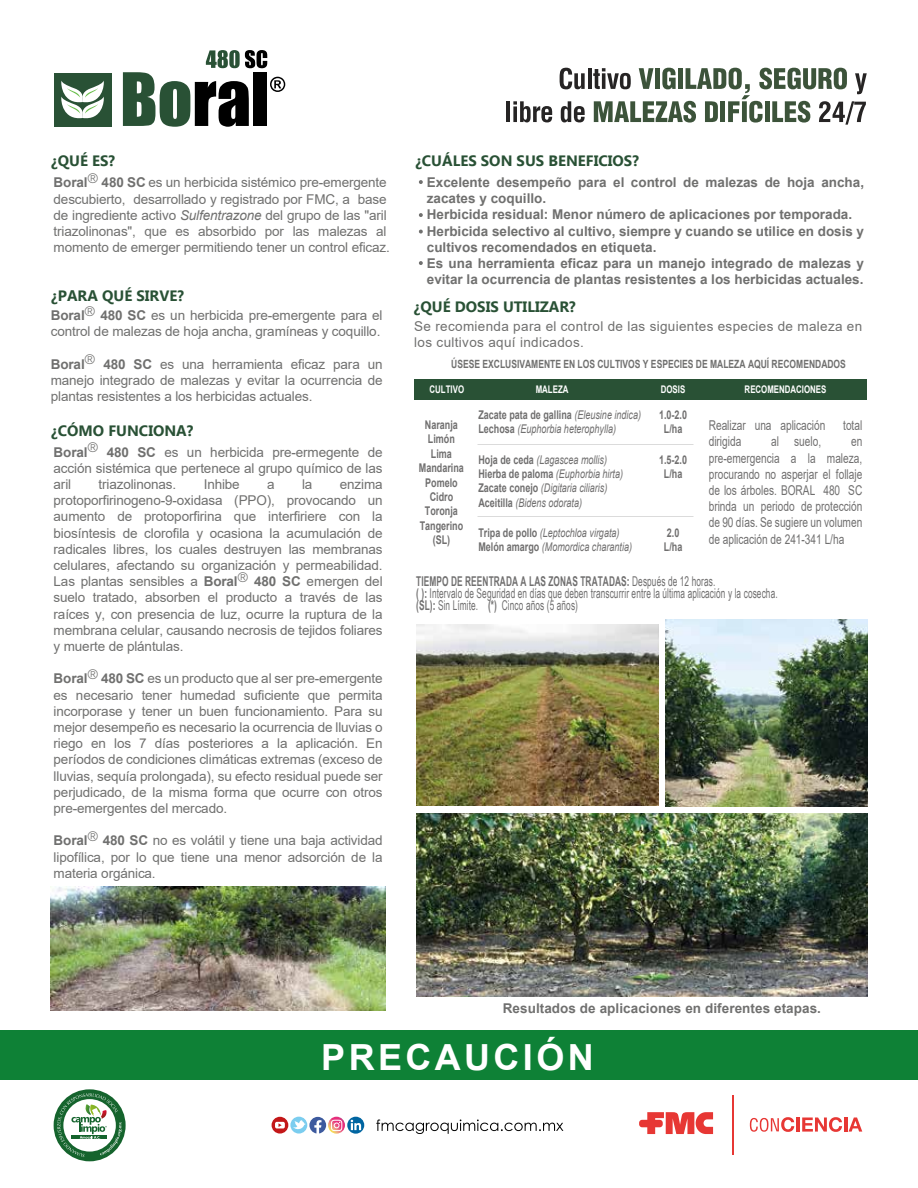
<style>
.page{position:relative;width:918px;height:1188px;background:#fff}
.page>*{position:absolute;margin:0;border:0;box-sizing:border-box;transform-origin:0 0}
.t1{font:700 36px "Arial";letter-spacing:.095em;color:#fff}
.t2{font:700 15px "Ebrima";color:#295135}
.t3{font:13.5px/16.2px "Arial";letter-spacing:-.01em;color:#70706f;text-align:justify}
.t4{font:700 13.5px/16.2px "Arial";color:#70706f}
.t5{font:13.5px/16.2px "Arial";color:#706f6f;text-align:justify;scale:.75 1}
.t6{font:13.5px/12px "Arial Narrow";letter-spacing:.01em;color:#706f6f;scale:.75 1}
.t7{font:13.5px/16.2px "Arial";letter-spacing:.025em;color:#70706f}
.t8{font:italic 12px/14.4px "Arial";color:#706f6f;scale:.75 1}
.t9{font:700 12px/14.4px "Arial";color:#706f6f;text-align:center;scale:.75 1}
.t10{font:700 11.4px "Arial";color:#70706f;scale:.75 1}
.t11{font:700 10.5px "Arial";color:#fff;scale:.75 1}
.s1{font-weight:700}
.s2{font-style:italic}
.s3{font-weight:700;font-style:normal}
</style>
<div class="page">
<div style="left:0;top:1031px;width:918px;height:49px;background:#0e8136"></div>
<div style="left:414px;top:379px;width:453px;height:21px;background:#295135"></div>
<div style="left:54px;top:73px;width:57px;height:54px;background:#295135"></div>
<svg style="left:61px;top:81px;width:43px;height:38px"></svg>
<svg style="left:123px;top:50px;width:162px;height:77px"></svg>
<svg style="left:54px;top:1089px;width:72px;height:72px"></svg>
<svg style="left:376px;top:1120px;width:187px;height:14px"></svg>
<svg style="left:272px;top:1117px;width:16px;height:17px"></svg>
<svg style="left:275px;top:1122px;width:10px;height:6px"></svg>
<svg style="left:347px;top:1117px;width:17px;height:17px"></svg>
<svg style="left:351px;top:1120px;width:10px;height:10px"></svg>
<svg style="left:328px;top:1117px;width:17px;height:17px"></svg>
<svg style="left:290px;top:1117px;width:17px;height:17px"></svg>
<svg style="left:293px;top:1117px;width:49px;height:16px"></svg>
<hr style="left:796px;top:1118px;width:3px;height:14px;background:#e73734">
<svg style="left:802px;top:1117px;width:40px;height:15px"></svg>
<hr style="left:844px;top:1118px;width:3px;height:14px;background:#e73734">
<svg style="left:849px;top:1118px;width:13px;height:14px"></svg>
<svg style="left:639px;top:1112px;width:74px;height:22px"></svg>
<hr style="left:732px;top:1096px;width:2px;height:59px;background:#e73734">
<svg style="left:750px;top:1117px;width:44px;height:15px"></svg>
<img style="left:417px;top:813px;width:450px;height:183px">
<img style="left:416px;top:624px;width:243px;height:182px">
<img style="left:666px;top:620px;width:201px;height:186px">
<img style="left:51px;top:886px;width:334px;height:125px">
<svg style="left:419px;top:180px;width:4px;height:4px"></svg>
<svg style="left:419px;top:213px;width:4px;height:4px"></svg>
<svg style="left:419px;top:230px;width:4px;height:4px"></svg>
<svg style="left:419px;top:261px;width:4px;height:4px"></svg>
<svg style="left:560px;top:68px;width:25px;height:21px"></svg>
<hr style="left:588px;top:68px;width:4px;height:21px;background:#262424">
<hr style="left:506px;top:101px;width:4px;height:21px;background:#262424">
<svg style="left:513px;top:101px;width:39px;height:21px"></svg>
<svg style="left:561px;top:101px;width:24px;height:21px"></svg>
<svg style="left:593px;top:68px;width:274px;height:57px"></svg>
<p class="t2" style="left:51px;top:149px;width:65px">¿QUÉ ES?</p>
<p class="t3" style="left:54px;top:174px;width:338px;text-align:left"><span class="s1">Boral</span><sup>®</sup> <span class="s1">480 SC</span> es un herbicida sistémico pre-emergente descubierto, desarrollado y registrado por FMC, a base de ingrediente activo <span class="s2">Sulfentrazone</span> del grupo de las "aril triazolinonas", que es absorbido por las malezas al momento de emerger permitiendo tener un control eficaz.</p>
<p class="t2" style="left:51px;top:284px;width:134px">¿PARA QUÉ SIRVE?</p>
<p class="t3" style="left:51px;top:307px;width:333px"><span class="s1">Boral</span><sup>®</sup> <span class="s1">480 SC</span> es un herbicida pre-emergente para el control de malezas de hoja ancha, gramíneas y coquillo.</p>
<p class="t3" style="left:51px;top:356px;width:333px"><span class="s1">Boral</span><sup>®</sup> <span class="s1">480 SC</span> es una herramienta eficaz para un manejo integrado de malezas y evitar la ocurrencia de plantas resistentes a los herbicidas actuales.</p>
<p class="t2" style="left:51px;top:418px;width:144px">¿CÓMO FUNCIONA?</p>
<p class="t3" style="left:54px;top:444px;width:331px"><span class="s1">Boral</span><sup>®</sup> <span class="s1">480 SC</span> es un herbicida pre-ermegente de acción sistémica que pertenece al grupo químico de las aril</p>
<p class="t3" style="left:54px;top:476px;width:331px;text-indent:286px">enzima protoporfirinogeno-9-oxidasa (PPO), provocando un aumento de protoporfirina que interfiriere con la biosíntesis de clorofila y ocasiona la acumulación de radicales libres, los cuales destruyen las membranas celulares, afectando su organización y permeabilidad.<br>Las plantas sensibles a <span class="s1">Boral</span><sup>®</sup> <span class="s1">480 SC</span> emergen del suelo tratado, absorben el producto a través de las raíces y, con presencia de luz, ocurre la ruptura de la membrana celular, causando necrosis de tejidos foliares y muerte de plántulas.</p>
<p class="t3" style="left:54px;top:670px;width:331px"><span class="s1">Boral</span><sup>®</sup> <span class="s1">480 SC</span> es un producto que al ser pre-emergente es necesario tener humedad suficiente que permita incorporase y tener un buen funcionamiento. Para su mejor desempeño es necesario la ocurrencia de lluvias o riego en los 7 días posteriores a la aplicación. En períodos de condiciones climáticas extremas (exceso de lluvias, sequía prolongada), su efecto residual puede ser perjudicado, de la misma forma que ocurre con otros pre-emergentes del mercado.</p>
<p class="t3" style="left:54px;top:832px;width:331px"><span class="s1">Boral</span><sup>®</sup> <span class="s1">480 SC</span> no es volátil y tiene una baja actividad lipofílica, por lo que tiene una menor adsorción de la materia orgánica.</p>
<p class="t3" style="left:99px;top:476px;width:79px">triazolinonas.</p>
<p class="t3" style="left:204px;top:476px;width:38px">Inhibe</p>
<p class="t3" style="left:267px;top:476px;width:9px">a</p>
<p class="t3" style="left:302px;top:476px;width:12px">la</p>
<p class="t2" style="left:415px;top:149px;width:225px">¿CUÁLES SON SUS BENEFICIOS?</p>
<p class="t4" style="left:427px;top:174px;width:439px">Excelente desempeño para el control de malezas de hoja ancha, zacates y coquillo.<br>Herbicida residual: Menor número de aplicaciones por temporada.<br>Herbicida selectivo al cultivo, siempre y cuando se utilice en dosis y cultivos recomendados en etiqueta.<br>Es una herramienta eficaz para un manejo integrado de malezas y evitar la ocurrencia de plantas resistentes a los herbicidas actuales.</p>
<p class="t2" style="left:414px;top:295px;width:163px">¿QUÉ DOSIS UTILIZAR?</p>
<p class="t7" style="left:414px;top:318px;width:450px">Se recomienda para el control de las siguientes especies de maleza en los cultivos aquí indicados.</p>
<p class="t10" style="left:451px;top:356px;width:528px">ÚSESE EXCLUSIVAMENTE EN LOS CULTIVOS Y ESPECIES DE MALEZA AQUÍ RECOMENDADOS</p>
<p class="t11" style="left:430px;top:382px;width:48px">CULTIVO</p>
<p class="t11" style="left:536px;top:382px;width:45px">MALEZA</p>
<p class="t11" style="left:661px;top:382px;width:34px">DOSIS</p>
<p class="t11" style="left:745px;top:382px;width:111px">RECOMENDACIONES</p>
<p class="t8" style="left:478px;top:407px;width:218px"><span class="s3">Zacate pata de gallina</span> (Eleusine indica)<br><span class="s3">Lechosa</span> (Euphorbia heterophylla)</p>
<p class="t8" style="left:478px;top:452px;width:194px"><span class="s3">Hoja de ceda</span> (Lagascea mollis)<br><span class="s3">Hierba de paloma</span> (Euphorbia hirta)<br><span class="s3">Zacate conejo</span> (Digitaria ciliaris)<br><span class="s3">Aceitilla</span> (Bidens odorata)</p>
<p class="t9" style="left:659px;top:452px;width:39px">1.5-2.0<br>L/ha</p>
<p class="t8" style="left:478px;top:526px;width:206px"><span class="s3">Tripa de pollo</span> (Leptochloa virgata)<br><span class="s3">Melón amargo</span> (Momordica charantia)</p>
<p class="t9" style="left:664px;top:526px;width:26px;text-align:left">2.0<br>L/ha</p>
<p class="t9" style="left:659px;top:407px;width:39px">1.0-2.0<br>L/ha</p>
<p class="t9" style="left:419px;top:418px;width:62px">Naranja<br>Limón<br>Lima<br>Mandarina<br>Pomelo<br>Cidro<br>Toronja<br>Tangerino (SL)</p>
<p class="t5" style="left:709px;top:417px;width:157px">Realizar una aplicación</p>
<p class="t5" style="left:843px;top:417px;width:27px">total</p>
<p class="t5" style="left:709px;top:433px;width:45px">dirigida</p>
<p class="t5" style="left:771px;top:433px;width:68px">al suelo,</p>
<p class="t5" style="left:709px;top:433px;width:206px;text-indent:142px">en pre-emergencia a la maleza, procurando no asperjar el follaje de los árboles. BORAL 480 SC brinda un periodo de protección de 90 días. Se sugiere un volumen de aplicación de 241-341 L/ha</p>
<p class="t6" style="left:416px;top:575px;width:483px"><span class="s1">TIEMPO DE REENTRADA A LAS ZONAS TRATADAS:</span> Después de 12 horas.<br><span class="s1">( ):</span> Intervalo de Seguridad en días que deben transcurrir entre la última aplicación y la cosecha. <span class="s1">(SL):</span> Sin Límite. <span class="s1">(*)</span> Cinco años (5 años)</p>
<p class="t4" style="left:503px;top:1001px;width:320px">Resultados de aplicaciones en diferentes etapas.</p>
<h1 class="t1" style="left:321px;top:1032px;width:274px">PRECAUCIÓN</h1>
</div>
